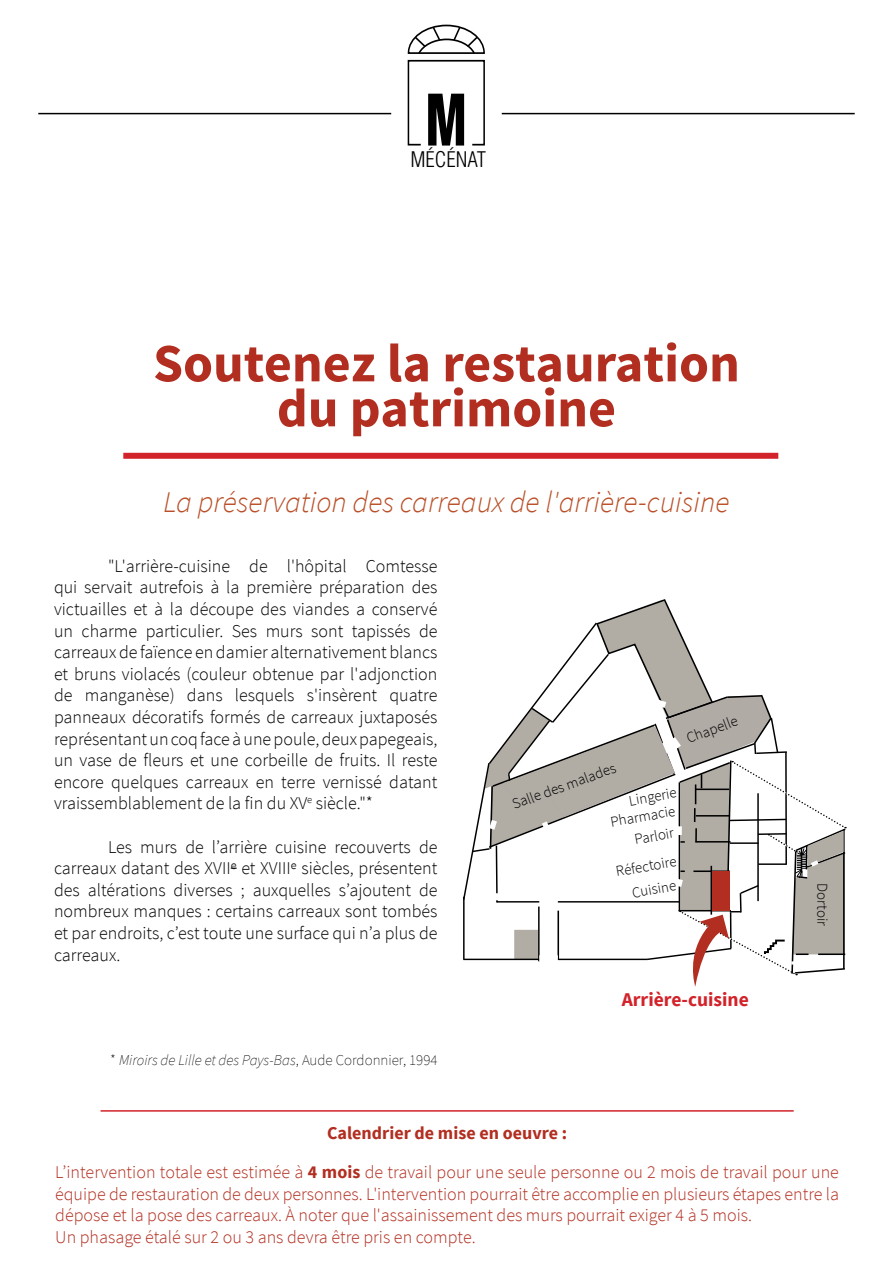
<style>
.page{position:relative;width:893px;height:1263px;background:#fff}
.page>*{position:absolute;margin:0;border:0;box-sizing:border-box;transform-origin:0 0}
.t1{font:700 54px/45px "Source Sans Pro";color:#b22e20;text-align:center}
.t2{font:italic 300 30px "Source Sans Pro";color:#b94f27}
.t3{font:300 condensed 21px "Helvetica LT Std";color:#000}
.t4{font:700 19.5px "Source Sans Pro";color:#d2232a}
.t5{font:300 18px/21.6px "Source Sans Pro";color:#000;text-align:justify}
.t6{font:300 18px/21.6px "Source Sans Pro";color:#b22e20}
.t7{font:700 18px "Source Sans Pro";color:#b22e20}
.t8{font:300 15px "Source Sans Pro";color:#000}
.t9{font:italic 200 15px "Source Sans Pro";color:#000}
.s1{font-style:normal}
.s2{font-weight:700}
</style>
<div class="page">
<svg style="left:407px;top:24px;width:78px;height:122px"></svg>
<hr style="left:38px;top:113px;width:353px;height:1px;background:#000">
<hr style="left:502px;top:113px;width:353px;height:1px;background:#000">
<div style="left:123px;top:453px;width:655px;height:6px;background:#d2232a"></div>
<hr style="left:101px;top:1110px;width:693px;height:2px;background:#d2232a">
<svg style="left:463px;top:599px;width:384px;height:387px"></svg>
<p class="t3" style="left:410px;top:146px;width:77px">MÉCÉNAT</p>
<h1 class="t1" style="left:153px;top:343px;width:588px">Soutenez la restauration du patrimoine</h1>
<h2 class="t2" style="left:163px;top:484px;width:568px">La préservation des carreaux de l'arrière-cuisine</h2>
<p class="t5" style="left:54px;top:555px;width:385px;text-indent:54px">"L'arrière-cuisine de l'hôpital Comtesse qui servait autrefois à la première préparation des victuailles et à la découpe des viandes a conservé un charme particulier. Ses murs sont tapissés de carreaux de faïence en damier alternativement blancs et bruns violacés (couleur obtenue par l'adjonction de manganèse) dans lesquels s'insèrent quatre panneaux décoratifs formés de carreaux juxtaposés représentant un coq face à une poule, deux papegeais, un vase de fleurs et une corbeille de fruits. Il reste encore quelques carreaux en terre vernissé datant vraissemblablement de la fin du XV<sup>e</sup> siècle."*</p>
<p class="t5" style="left:54px;top:836px;width:385px;text-indent:54px">Les murs de l’arrière cuisine recouverts de carreaux datant des XVIIᵉ et XVIIIᵉ siècles, présentent des altérations diverses ; auxquelles s’ajoutent de nombreux manques : certains carreaux sont tombés et par endroits, c’est toute une surface qui n’a plus de carreaux.</p>
<p class="t9" style="left:110px;top:1051px;width:329px"><span class="s1">*</span> Miroirs de Lille et des Pays-Bas<span class="s1">, Aude Cordonnier, 1994</span></p>
<p class="t8" style="left:510px;top:796px;width:111px;rotate:-20deg">Salle des malades</p>
<p class="t8" style="left:627px;top:792px;width:50px;rotate:-10deg">Lingerie</p>
<p class="t8" style="left:609px;top:813px;width:67px;rotate:-10deg">Pharmacie</p>
<p class="t8" style="left:633px;top:830px;width:41px;rotate:-10deg">Parloir</p>
<p class="t8" style="left:614px;top:862px;width:63px;rotate:-10deg">Réfectoire</p>
<p class="t8" style="left:631px;top:884px;width:46px;rotate:-10deg">Cuisine</p>
<p class="t8" style="left:684px;top:730px;width:55px;rotate:-20deg">Chapelle</p>
<p class="t4" style="left:622px;top:987px;width:129px">Arrière-cuisine</p>
<p class="t8" style="left:831px;top:883px;width:44px;rotate:90deg">Dortoir</p>
<p class="t7" style="left:327px;top:1121px;width:242px">Calendrier de mise en oeuvre :</p>
<p class="t6" style="left:55px;top:1161px;width:785px">L’intervention totale est estimée à <span class="s2">4 mois</span> de travail pour une seule personne ou 2 mois de travail pour une équipe de restauration de deux personnes. L'intervention pourrait être accomplie en plusieurs étapes entre la dépose et la pose des carreaux. À noter que l'assainissement des murs pourrait exiger 4 à 5 mois.<br>Un phasage étalé sur 2 ou 3 ans devra être pris en compte.</p>
</div>
